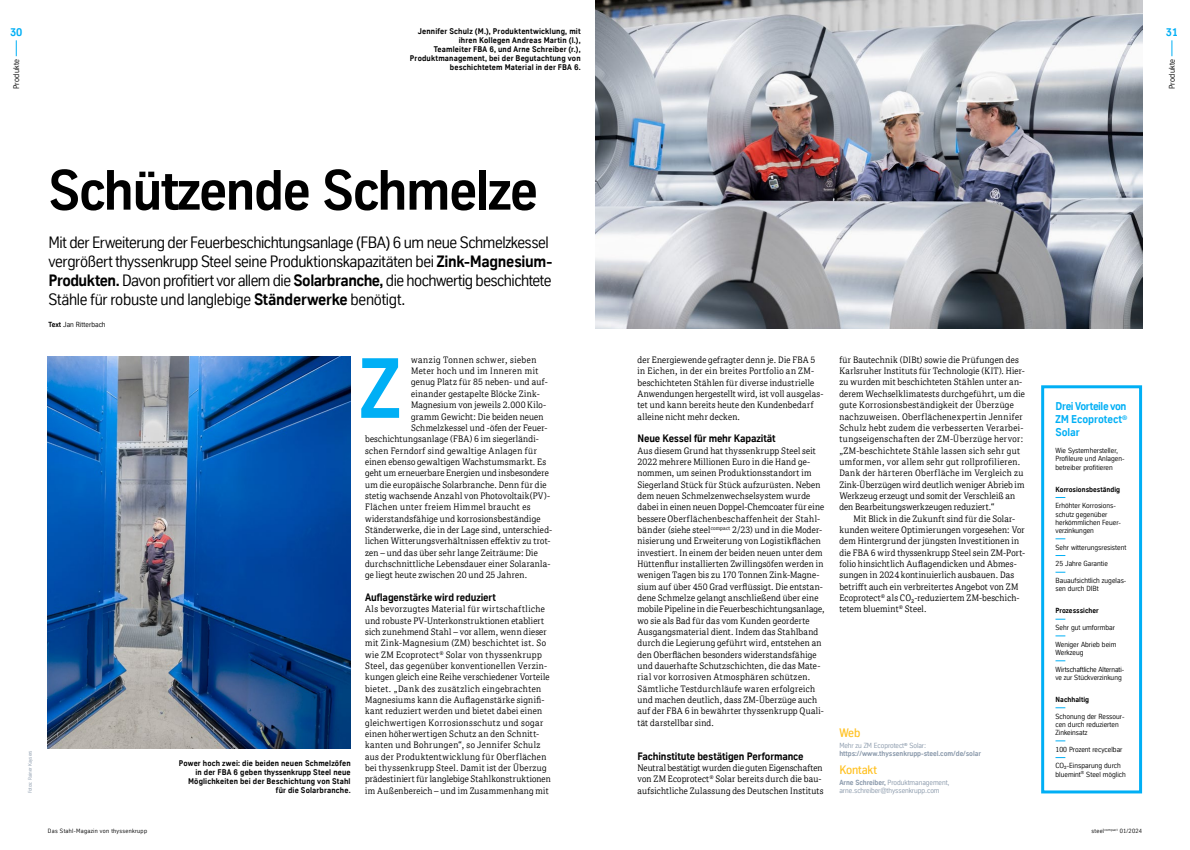
<style>
.page{position:relative;width:1190px;height:850px;background:#fff}
.page>*{position:absolute;margin:0;border:0;box-sizing:border-box;transform-origin:0 0}
.t1{font:700 82.8px "TK Type";color:#00aff5}
.t2{font:700 55px "TK Type";letter-spacing:-.025em;color:#000}
.t3{font:16px/19px "TK Type";letter-spacing:-.025em;color:#000}
.t4{font:500 12px "TK Type";letter-spacing:-.015em;color:#ffc224}
.t5{font:700 11px/13px "TK Type";letter-spacing:-.01em;color:#00aff5;text-align:justify}
.t6{font:700 10.5px "TK Type";letter-spacing:-.01em;color:#000}
.t7{font:9px/11.3px "TK Serif";letter-spacing:.015em;color:#000}
.t8{font:9px "TK Serif";letter-spacing:.04em;color:#000}
.t9{font:700 8px/9px "TK Type";letter-spacing:.02em;color:#000;text-align:right}
.t10{font:8px "TK Type";letter-spacing:.02em;color:#000}
.t11{font:7.2px/8.2px "TK Type";letter-spacing:.005em;color:#000}
.t12{font:700 7.2px/8.2px "TK Type";letter-spacing:-.005em;color:#8a99ab}
.t13{font:7.2px/8.2px "TK Type";letter-spacing:-.005em;color:#8a99ab}
.t14{font:700 7.2px "TK Type";letter-spacing:.005em;color:#000}
.t15{font:6px "TK Type";letter-spacing:.05em;color:#000}
.t16{font:5px "TK Type";letter-spacing:-.005em;color:#8a99ab}
.s1{font-weight:700}
.s2{font-weight:400}
</style>
<div class="page">
<img style="left:596px;top:0;width:546px;height:329px">
<div style="left:1041px;top:385px;width:101px;height:408px;border:3px solid #00aff5"></div>
<img style="left:48px;top:357px;width:303px;height:391px">
<svg style="left:1172px;top:40px;width:1px;height:16px"></svg>
<svg style="left:16px;top:40px;width:1px;height:16px"></svg>
<p class="t9" style="left:410px;top:27px;width:172px">Jennifer Schulz (M.), Produktentwicklung, mit ihren Kollegen Andreas Martin (l.),<br>Teamleiter FBA 6, und Arne Schreiber (r.), Produktmanagement, bei der Begutachtung von beschichtetem Material in der FBA 6.</p>
<p class="t5" style="left:10px;top:26px;width:14px">30</p>
<p class="t5" style="left:1166px;top:26px;width:14px">31</p>
<p class="t10" style="left:12px;top:89px;width:32px;rotate:-90deg">Produkte</p>
<p class="t10" style="left:1168px;top:89px;width:32px;rotate:-90deg">Produkte</p>
<p class="t16" style="left:27px;top:793px;width:45px;rotate:-90deg">Fotos: Rainer Kaysers</p>
<h2 class="t2" style="left:48px;top:160px;width:491px">Schützende Schmelze</h2>
<p class="t3" style="left:48px;top:233px;width:505px">Mit der Erweiterung der Feuerbeschichtungsanlage (FBA) 6 um neue Schmelzkessel vergrößert thyssenkrupp Steel seine Produktionskapazitäten bei <span class="s1">Zink-Magnesium-Produkten.</span> Davon profitiert vor allem die <span class="s1">Solarbranche,</span> die hochwertig beschichtete Stähle für robuste und langlebige <span class="s1">Ständerwerke</span> benötigt.</p>
<p class="t11" style="left:48px;top:320px;width:59px"><span class="s1">Text</span> Jan Ritterbach</p>
<h1 class="t1" style="left:360px;top:343px;width:42px">Z</h1>
<p class="t8" style="left:411px;top:354px;width:127px">wanzig Tonnen schwer, sieben</p>
<p class="t8" style="left:411px;top:366px;width:129px">Meter hoch und im Inneren mit</p>
<p class="t7" style="left:411px;top:377px;width:138px">genug Platz für 85 neben- und auf-</p>
<p class="t7" style="left:411px;top:388px;width:130px">einander gestapelte Blöcke Zink-</p>
<p class="t7" style="left:411px;top:399px;width:137px">Magnesium von jeweils 2.000 Kilo-</p>
<p class="t7" style="left:411px;top:411px;width:134px">gramm Gewicht: Die beiden neuen</p>
<p class="t7" style="left:411px;top:422px;width:138px">Schmelzkessel und -öfen der Feuer-</p>
<p class="t7" style="left:365px;top:433px;width:175px">beschichtungsanlage (FBA) 6 im siegerländi-</p>
<p class="t7" style="left:365px;top:445px;width:174px">schen Ferndorf sind gewaltige Anlagen für</p>
<p class="t7" style="left:365px;top:456px;width:183px">einen ebenso gewaltigen Wachstumsmarkt. Es</p>
<p class="t7" style="left:365px;top:467px;width:185px">geht um erneuerbare Energien und insbesondere</p>
<p class="t7" style="left:365px;top:479px;width:183px">um die europäische Solarbranche. Denn für die</p>
<p class="t7" style="left:365px;top:490px;width:187px">stetig wachsende Anzahl von Photovoltaik(PV)-</p>
<p class="t8" style="left:365px;top:502px;width:167px">Flächen unter freiem Himmel braucht es</p>
<p class="t7" style="left:365px;top:513px;width:177px">widerstandsfähige und korrosionsbeständige</p>
<p class="t7" style="left:365px;top:524px;width:189px">Ständerwerke, die in der Lage sind, unterschied-</p>
<p class="t7" style="left:365px;top:535px;width:187px">lichen Witterungsverhältnissen effektiv zu trot-</p>
<p class="t7" style="left:365px;top:547px;width:174px">zen – und das über sehr lange Zeiträume: Die</p>
<p class="t7" style="left:365px;top:558px;width:187px">durchschnittliche Lebensdauer einer Solaranla-</p>
<p class="t7" style="left:365px;top:569px;width:164px">ge liegt heute zwischen 20 und 25 Jahren.</p>
<p class="t6" style="left:365px;top:591px;width:132px">Auflagenstärke wird reduziert</p>
<p class="t7" style="left:365px;top:603px;width:187px">Als bevorzugtes Material für wirtschaftliche und robuste PV-Unterkonstruktionen etabliert sich zunehmend Stahl – vor allem, wenn dieser mit Zink-Magnesium (ZM) beschichtet ist. So wie ZM Ecoprotect<sup>®</sup> Solar von thyssenkrupp Steel, das gegenüber konventionellen Verzin&shy;kungen gleich eine Reihe verschiedener Vorteile bietet. „Dank des zusätzlich eingebrachten Magnesiums kann die Auflagenstärke signifi&shy;kant reduziert werden und bietet dabei einen gleichwertigen Korrosionsschutz und sogar einen höherwertigen Schutz an den Schnitt&shy;kanten und Bohrungen“, so Jennifer Schulz aus der Produktentwicklung für Oberflächen bei thyssenkrupp Steel. Damit ist der Überzug prädestiniert für langlebige Stahlkonstruktionen im Außenbereich – und im Zusammenhang mit</p>
<p class="t9" style="left:179px;top:759px;width:173px">Power hoch zwei: die beiden neuen Schmelzöfen in der FBA 6 geben thyssenkrupp Steel neue Möglichkeiten bei der Beschichtung von Stahl für die Solarbranche.</p>
<p class="t7" style="left:638px;top:354px;width:188px">der Energiewende gefragter denn je. Die FBA 5 in Eichen, in der ein breites Portfolio an ZM&shy;beschichteten Stählen für diverse industrielle Anwendungen hergestellt wird, ist voll ausgelas&shy;tet und kann bereits heute den Kundenbedarf alleine nicht mehr decken.</p>
<p class="t6" style="left:638px;top:433px;width:140px">Neue Kessel für mehr Kapazität</p>
<p class="t7" style="left:638px;top:445px;width:189px">Aus diesem Grund hat thyssenkrupp Steel seit 2022 mehrere Millionen Euro in die Hand ge&shy;nommen, um seinen Produktionsstandort im Siegerland Stück für Stück aufzurüsten. Neben dem neuen Schmelzenwechselsystem wurde dabei in einen neuen Doppel-Chemcoater für eine bessere Oberflächenbeschaffenheit der Stahl&shy;bänder (siehe steel<sup>compact</sup> 2/23) und in die Moder&shy;nisierung und Erweiterung von Logistikflächen investiert. In einem der beiden neuen unter dem Hüttenflur installierten Zwillingsöfen werden in wenigen Tagen bis zu 170 Tonnen Zink-Magne&shy;sium auf über 450 Grad verflüssigt. Die entstan&shy;dene Schmelze gelangt anschließend über eine mobile Pipeline in die Feuerbeschichtungsanlage, wo sie als Bad für das vom Kunden georderte Ausgangsmaterial dient. Indem das Stahlband durch die Legierung geführt wird, entstehen an den Oberflächen besonders widerstandsfähige und dauerhafte Schutzschichten, die das Mate&shy;rial vor korrosiven Atmosphären schützen.<br>Sämtliche Testdurchläufe waren erfolgreich und machen deutlich, dass ZM-Überzüge auch auf der FBA 6 in bewährter thyssenkrupp Quali&shy;tät darstellbar sind.</p>
<p class="t6" style="left:638px;top:750px;width:167px">Fachinstitute bestätigen Performance</p>
<p class="t7" style="left:638px;top:762px;width:188px">Neutral bestätigt wurden die guten Eigenschaften von ZM Ecoprotect<sup>®</sup> Solar bereits durch die bau&shy;aufsichtliche Zulassung des Deutschen Instituts</p>
<p class="t7" style="left:839px;top:354px;width:187px">für Bautechnik (DIBt) sowie die Prüfungen des Karlsruher Instituts für Technologie (KIT). Hier&shy;zu wurden mit beschichteten Stählen unter an&shy;derem Wechselklimatests durchgeführt, um die gute Korrosionsbeständigkeit der Überzüge nachzuweisen. Oberflächenexpertin Jennifer Schulz hebt zudem die verbesserten Verarbei&shy;tungseigenschaften der ZM-Überzüge hervor: „ZM-beschichtete Stähle lassen sich sehr gut umformen, vor allem sehr gut rollprofilieren.<br>Dank der härteren Oberfläche im Vergleich zu Zink-Überzügen wird deutlich weniger Abrieb im Werkzeug erzeugt und somit der Verschleiß an den Bearbeitungswerkzeugen reduziert.“</p>
<p class="t7" style="left:839px;top:513px;width:187px;text-indent:14px">Mit Blick in die Zukunft sind für die Solar&shy;kunden weitere Optimierungen vorgesehen: Vor dem Hintergrund der jüngsten Investitionen in die FBA 6 wird thyssenkrupp Steel sein ZM-Port&shy;folio hinsichtlich Auflagendicken und Abmes&shy;sungen in 2024 kontinuierlich ausbauen. Das betrifft auch ein verbreitertes Angebot von ZM Ecoprotect<sup>®</sup> als CO2-reduziertem ZM-beschich&shy;tetem bluemint<sup>®</sup> Steel.</p>
<h3 class="t4" style="left:839px;top:726px;width:22px">Web</h3>
<p class="t12" style="left:839px;top:742px;width:143px"><span class="s2">Mehr zu ZM Ecoprotect</span><sup>®</sup> <span class="s2">Solar: </span>https://www.thyssenkrupp-steel.com/de/solar</p>
<h3 class="t4" style="left:839px;top:763px;width:39px">Kontakt</h3>
<p class="t13" style="left:839px;top:779px;width:112px"><span class="s1">Arne Schreiber,</span> Produktmanagement, arne.schreiber@thyssenkrupp.com</p>
<p class="t5" style="left:1056px;top:400px;width:73px">Drei Vorteile von ZM Ecoprotect<sup>® </sup>Solar</p>
<p class="t11" style="left:1056px;top:447px;width:71px">Wie Systemhersteller,<br>Profileure und Anlagen&shy;betreiber profitieren</p>
<p class="t14" style="left:1056px;top:485px;width:66px">Korrosionsbeständig</p>
<p class="t11" style="left:1056px;top:502px;width:67px">Erhöhter Korrosions&shy;schutz gegenüber herkömmlichen Feuer&shy;verzinkungen</p>
<p class="t11" style="left:1056px;top:543px;width:72px">Sehr witterungsresistent</p>
<p class="t11" style="left:1056px;top:560px;width:54px">25 Jahre Garantie</p>
<p class="t11" style="left:1056px;top:576px;width:72px">Bauaufsichtlich zugelas&shy;sen durch DIBt</p>
<p class="t14" style="left:1056px;top:607px;width:45px">Prozesssicher</p>
<p class="t11" style="left:1056px;top:623px;width:61px">Sehr gut umformbar</p>
<p class="t11" style="left:1056px;top:640px;width:62px">Weniger Abrieb beim<br>Werkzeug</p>
<p class="t11" style="left:1056px;top:665px;width:70px">Wirtschaftliche Alternati&shy;ve zur Stückverzinkung</p>
<p class="t14" style="left:1056px;top:695px;width:35px">Nachhaltig</p>
<p class="t11" style="left:1056px;top:712px;width:71px">Schonung der Ressour&shy;cen durch reduzierten<br>Zinkeinsatz</p>
<p class="t11" style="left:1056px;top:745px;width:69px">100 Prozent recycelbar</p>
<p class="t11" style="left:1056px;top:762px;width:72px">CO2-Einsparung durch bluemint<sup>®</sup> Steel möglich</p>
<p class="t15" style="left:48px;top:828px;width:101px">Das Stahl-Magazin von thyssenkrupp</p>
<p class="t15" style="left:1092px;top:828px;width:52px">steel<sup>compact</sup> 01/2024</p>
</div>
